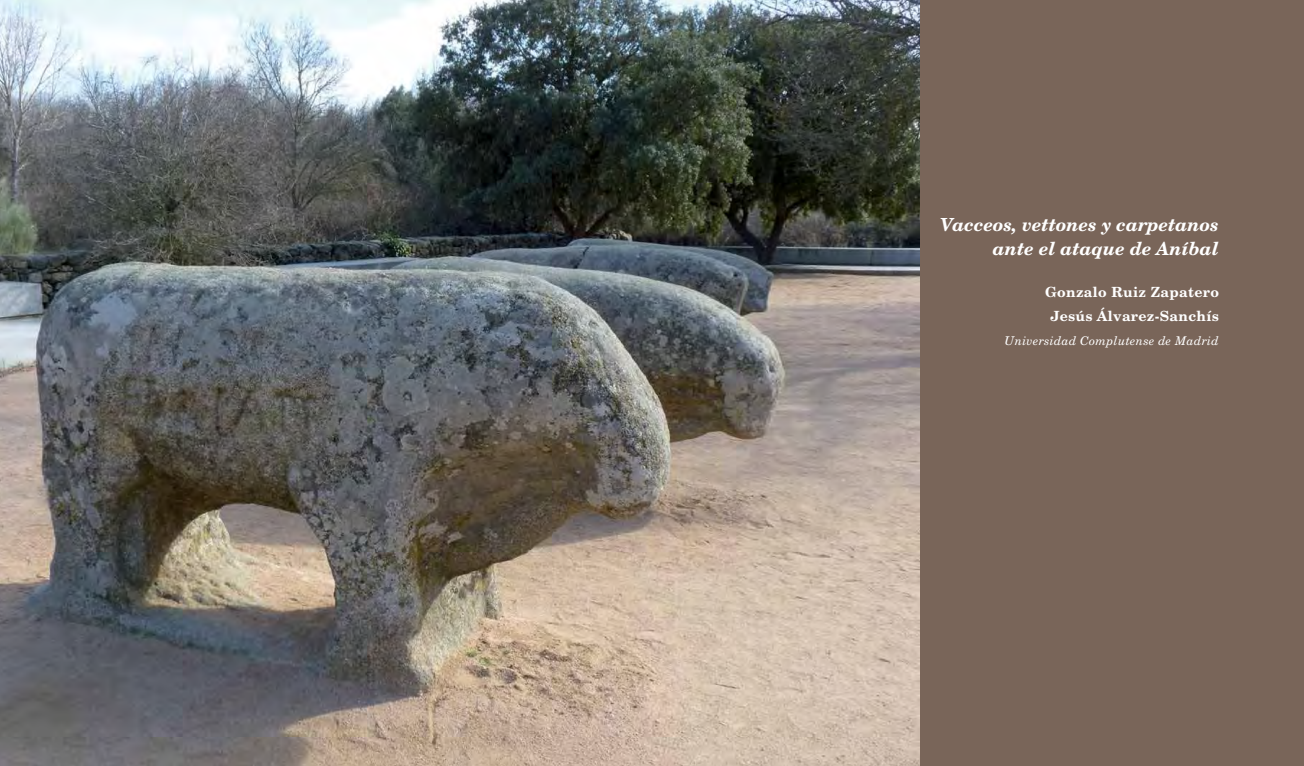
<style>
.page{position:relative;width:1304px;height:766px;background:#fff}
.page>*{position:absolute;margin:0;border:0;box-sizing:border-box;transform-origin:0 0}
.t1{font:italic 700 18px/24px "New Century Schlbk LT Std";color:#fff;text-align:right}
.t2{font:700 14px/24px "New Century Schlbk LT Std";letter-spacing:.025em;color:#fff;text-align:center}
.t3{font:italic 12px "New Century Schlbk LT Std";letter-spacing:.025em;color:#fff}
</style>
<div class="page">
<div style="left:919px;top:0;width:385px;height:765px;background:#796559"></div>
<img style="left:0;top:0;width:919px;height:765px">
<p class="t1" style="left:940px;top:212px;width:280px">Vacceos, vettones y carpetanos ante el ataque de Aníbal</p>
<p class="t2" style="left:1045px;top:279px;width:175px">Gonzalo Ruiz Zapatero<br>Jesús Álvarez-Sanchís</p>
<p class="t3" style="left:1005px;top:333px;width:216px">Universidad Complutense de Madrid</p>
</div>
